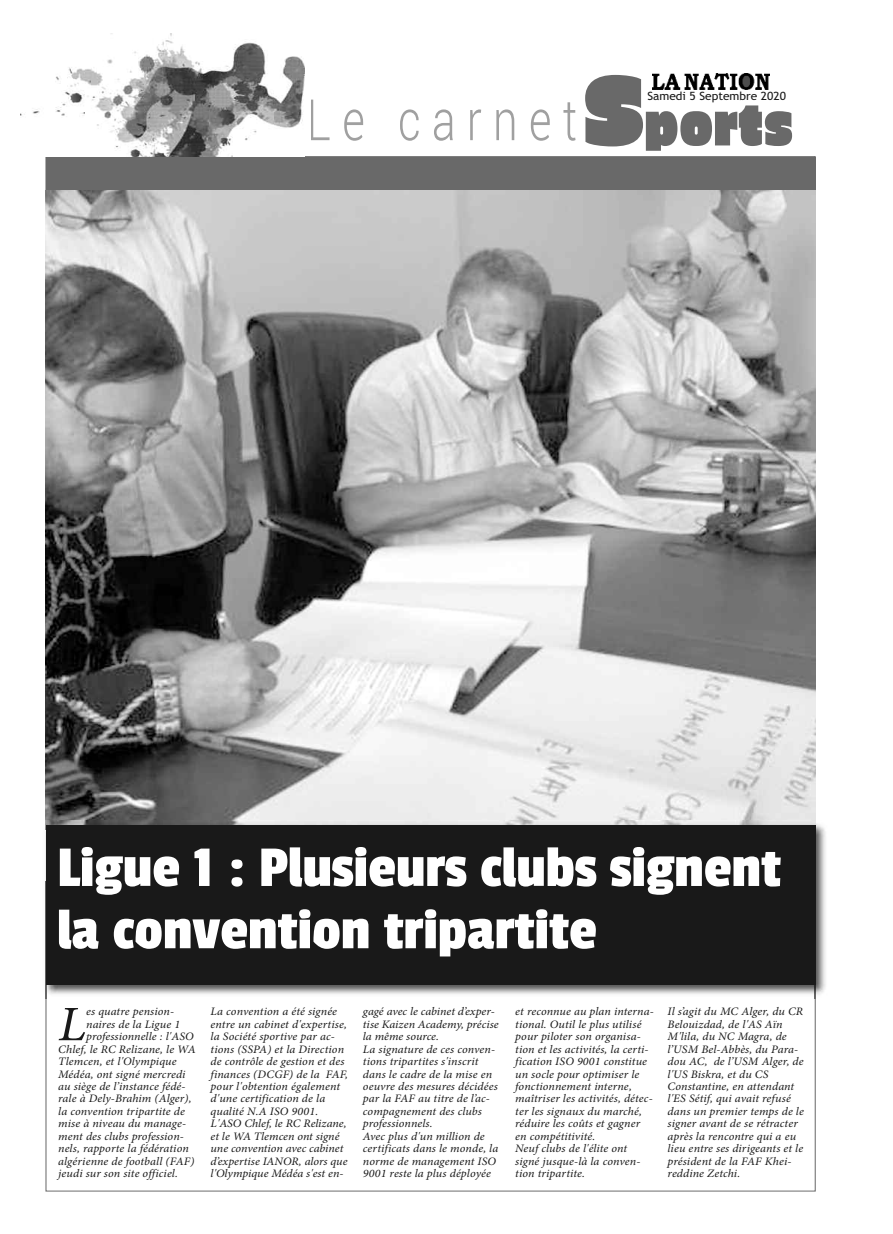
<style>
.page{position:relative;width:893px;height:1234px;background:#fff}
.page>*{position:absolute;margin:0;border:0;box-sizing:border-box;transform-origin:0 0}
.t1{font:60.15px/62.2px "Passion One";color:#fff;scale:1.05 1}
.t2{font:57px "Erica One";color:#696969;scale:.89 1}
.t3{font:italic 49.65px "Minion Pro";color:#191919;scale:1.06 1}
.t4{font:italic 11.4px/12.5px "Minion Pro";letter-spacing:.005em;color:#191919;scale:1.06 1}
.t5{font:11.4px "Trebuchet MS";color:#191919;scale:1.05 1}
.s1{font-size:100.65px}
</style>
<div class="page">
<svg style="left:311px;top:100px;width:265px;height:41px"></svg>
<div style="left:46px;top:157px;width:769px;height:34px;background:#696969"></div>
<img style="left:652px;top:73px;width:117px;height:16px">
<img style="left:46px;top:191px;width:769px;height:629px">
<img style="left:20px;top:33px;width:285px;height:123px">
<img style="left:45px;top:820px;width:781px;height:178px">
<div style="left:46px;top:825px;width:770px;height:159px;background:#191919"></div>
<h2 class="t2" style="left:582px;top:80px;width:238px"><span class="s1">S</span>ports</h2>
<p class="t5" style="left:647px;top:90px;width:133px">Samedi 5 Septembre 2020</p>
<h1 class="t1" style="left:57px;top:835px;width:691px">Ligue 1 : Plusieurs clubs signent la convention tripartite</h1>
<h3 class="t3" style="left:58px;top:1005px;width:28px">L</h3>
<p class="t4" style="left:86px;top:1006px;width:84px">es quatre pension-</p>
<p class="t4" style="left:86px;top:1018px;width:90px">naires de la Ligue 1</p>
<p class="t4" style="left:86px;top:1031px;width:103px">professionnelle : l'ASO</p>
<p class="t4" style="left:58px;top:1043px;width:131px">Chlef, le RC Relizane, le WA</p>
<p class="t4" style="left:58px;top:1055px;width:113px">Tlemcen, et l'Olympique</p>
<p class="t4" style="left:58px;top:1068px;width:122px">Médéa, ont signé mercredi</p>
<p class="t4" style="left:58px;top:1080px;width:122px">au siège de l’instance fédé-</p>
<p class="t4" style="left:58px;top:1093px;width:127px">rale à Dely-Brahim (Alger),</p>
<p class="t4" style="left:58px;top:1105px;width:121px">la convention tripartite de</p>
<p class="t4" style="left:58px;top:1118px;width:122px">mise à niveau du manage-</p>
<p class="t4" style="left:58px;top:1130px;width:120px">ment des clubs profession-</p>
<p class="t4" style="left:58px;top:1143px;width:125px">nels, rapporte la fédération</p>
<p class="t4" style="left:58px;top:1155px;width:130px">algérienne de football (FAF)</p>
<p class="t4" style="left:58px;top:1167px;width:114px">jeudi sur son site officiel.</p>
<p class="t4" style="left:211px;top:1006px;width:131px">La convention a été signée entre un cabinet d'expertise, la Société sportive par ac&shy;tions (SSPA) et la Direction de contrôle de gestion et des finances (DCGF) de la FAF, pour l'obtention également d'une certification de la qualité N.A ISO 9001.<br>L'ASO Chlef, le RC Relizane, et le WA Tlemcen ont signé une convention avec cabinet d’expertise IANOR, alors que l'Olympique Médéa s'est en-</p>
<p class="t4" style="left:363px;top:1006px;width:130px">gagé avec le cabinet d’exper&shy;tise Kaizen Academy, précise la même source.<br>La signature de ces conven&shy;tions tripartites s'inscrit dans le cadre de la mise en oeuvre des mesures décidées par la FAF au titre de l’ac&shy;compagnement des clubs professionnels.<br>Avec plus d'un million de certificats dans le monde, la norme de management ISO<br>9001 reste la plus déployée</p>
<p class="t4" style="left:515px;top:1006px;width:132px">et reconnue au plan interna&shy;tional. Outil le plus utilisé pour piloter son organisa&shy;tion et les activités, la certi&shy;fication ISO 9001 constitue un socle pour optimiser le fonctionnement interne, maîtriser les activités, détec&shy;ter les signaux du marché, réduire les coûts et gagner en compétitivité.<br>Neuf clubs de l'élite ont signé jusque-là la conven&shy;tion tripartite.</p>
<p class="t4" style="left:668px;top:1006px;width:130px">Il s’agit du MC Alger, du CR<br>Belouizdad, de l'AS Aïn<br>M'lila, du NC Magra, de l’USM Bel-Abbès, du Para&shy;dou AC, de l’USM Alger, de l'US Biskra, et du CS<br>Constantine, en attendant l'ES Sétif, qui avait refusé dans un premier temps de le signer avant de se rétracter après la rencontre qui a eu lieu entre ses dirigeants et le président de la FAF Khei&shy;reddine Zetchi.</p>
</div>
